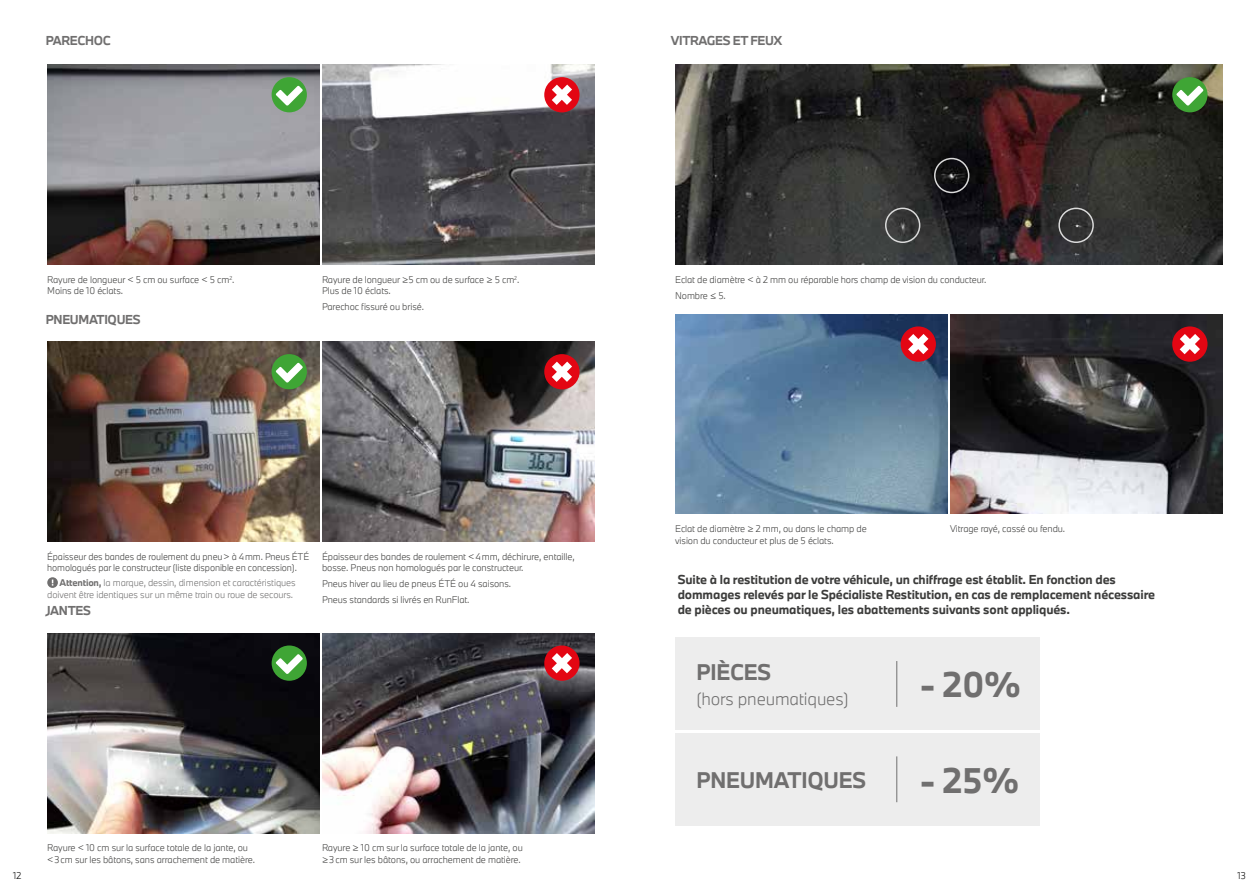
<style>
.page{position:relative;width:1259px;height:893px;background:#fff}
.page>*{position:absolute;margin:0;border:0;box-sizing:border-box;transform-origin:0 0}
.t1{font:700 33px "BMW Type Next Latin";color:#706f6f}
.t2{font:700 21px "BMW Type Next Latin";letter-spacing:-.01em;color:#706f6f}
.t3{font:300 16.5px "BMW Type Next Latin";letter-spacing:-.01em;color:#706f6f}
.t4{font:700 12px/15.3px "BMW Type Next Latin";letter-spacing:-.01em;color:#3c3c3b}
.t5{font:700 12px "BMW Type Next Latin";letter-spacing:-.025em;color:#706f6f}
.t6{font:300 9px/11.6px "BMW Type Next Latin";letter-spacing:-.01em;color:#3c3c3b}
.t7{font:300 9px/11.6px "BMW Type Next Latin";letter-spacing:-.01em;color:#706f6f;text-align:right}
.t8{font:300 9px "BMW Type Next Latin";color:#000}
.s1{font-weight:700}
</style>
<div class="page">
<img style="left:47px;top:65px;width:272px;height:200px">
<img style="left:675px;top:65px;width:547px;height:200px">
<img style="left:322px;top:65px;width:272px;height:200px">
<img style="left:675px;top:314px;width:272px;height:200px">
<img style="left:950px;top:314px;width:272px;height:200px">
<img style="left:47px;top:342px;width:272px;height:200px">
<img style="left:47px;top:633px;width:272px;height:200px">
<img style="left:322px;top:342px;width:272px;height:200px">
<img style="left:322px;top:633px;width:272px;height:200px">
<div style="left:675px;top:638px;width:365px;height:92px;background:#ededed"></div>
<div style="left:675px;top:733px;width:365px;height:92px;background:#ededed"></div>
<hr style="left:896px;top:661px;width:1px;height:46px;background:#706f6f">
<hr style="left:896px;top:756px;width:1px;height:46px;background:#706f6f">
<svg style="left:47px;top:577px;width:11px;height:11px"></svg>
<svg style="left:1172px;top:77px;width:35px;height:35px"></svg>
<svg style="left:272px;top:77px;width:35px;height:35px"></svg>
<svg style="left:272px;top:354px;width:35px;height:35px"></svg>
<svg style="left:272px;top:645px;width:35px;height:36px"></svg>
<svg style="left:544px;top:77px;width:35px;height:35px"></svg>
<svg style="left:544px;top:354px;width:35px;height:35px"></svg>
<svg style="left:544px;top:645px;width:35px;height:36px"></svg>
<svg style="left:900px;top:326px;width:36px;height:36px"></svg>
<svg style="left:1172px;top:326px;width:35px;height:36px"></svg>
<div style="left:934px;top:158px;width:35px;height:35px;border:2px solid #dadada;border-radius:50%"></div>
<div style="left:885px;top:208px;width:35px;height:35px;border:2px solid #dadada;border-radius:50%"></div>
<div style="left:1058px;top:208px;width:35px;height:35px;border:2px solid #dadada;border-radius:50%"></div>
<h3 class="t5" style="left:46px;top:33px;width:66px">PARECHOC</h3>
<h3 class="t5" style="left:671px;top:33px;width:113px">VITRAGES ET FEUX</h3>
<p class="t6" style="left:47px;top:274px;width:189px">Rayure de longueur &lt; 5 cm ou surface &lt; 5 cm<sup>2</sup>.<br>Moins de 10 éclats.</p>
<p class="t6" style="left:675px;top:271px;width:313px;line-height:15.8px">Eclat de diamètre &lt; à 2 mm ou réparable hors champ de vision du conducteur.<br>Nombre ≤ 5.</p>
<p class="t6" style="left:322px;top:274px;width:199px">Rayure de longueur ≥5 cm ou de surface ≥ 5 cm<sup>2</sup>.<br>Plus de 10 éclats.</p>
<p class="t6" style="left:322px;top:301px;width:104px">Parechoc fissuré ou brisé.</p>
<h3 class="t5" style="left:46px;top:311px;width:96px">PNEUMATIQUES</h3>
<p class="t6" style="left:47px;top:551px;width:263px">Épaisseur des bandes de roulement du pneu&gt; à 4mm. Pneus ÉTÉ homologués par le constructeur (liste disponible en concession).</p>
<p class="t7" style="left:47px;top:577px;width:250px"><span class="s1">Attention,</span> la marque, dessin, dimension et caractéristiques doivent être identiques sur un même train ou roue de secours.</p>
<h3 class="t5" style="left:46px;top:603px;width:47px">JANTES</h3>
<p class="t6" style="left:322px;top:551px;width:254px">Épaisseur des bandes de roulement &lt;4mm, déchirure, entaille, bosse. Pneus non homologués par le constructeur.</p>
<p class="t6" style="left:322px;top:576px;width:191px;line-height:15.8px">Pneus hiver au lieu de pneus ÉTÉ ou 4 saisons.<br>Pneus standards si livrés en RunFlat.</p>
<p class="t6" style="left:47px;top:842px;width:209px">Rayure &lt; 10 cm sur la surface totale de la jante, ou &lt;3cm sur les bâtons, sans arrachement de matière.</p>
<p class="t6" style="left:322px;top:842px;width:202px">Rayure ≥ 10 cm sur la surface totale de la jante, ou ≥3cm sur les bâtons, ou arrachement de matière.</p>
<p class="t6" style="left:675px;top:523px;width:193px">Eclat de diamètre ≥ 2 mm, ou dans le champ de vision du conducteur et plus de 5 éclats.</p>
<p class="t6" style="left:950px;top:523px;width:117px">Vitrage rayé, cassé ou fendu.</p>
<p class="t4" style="left:678px;top:571px;width:479px">Suite à la restitution de votre véhicule, un chiffrage est établit. En fonction des dommages relevés par le Spécialiste Restitution, en cas de remplacement nécessaire de pièces ou pneumatiques, les abattements suivants sont appliqués.</p>
<h2 class="t2" style="left:696px;top:658px;width:76px">PIÈCES</h2>
<h3 class="t3" style="left:696px;top:688px;width:154px">(hors pneumatiques)</h3>
<h2 class="t2" style="left:696px;top:766px;width:171px">PNEUMATIQUES</h2>
<h1 class="t1" style="left:920px;top:662px;width:103px">- 20%</h1>
<h1 class="t1" style="left:920px;top:757px;width:101px">- 25%</h1>
<p class="t8" style="left:13px;top:870px;width:10px">12</p>
<p class="t8" style="left:1237px;top:870px;width:10px">13</p>
</div>
